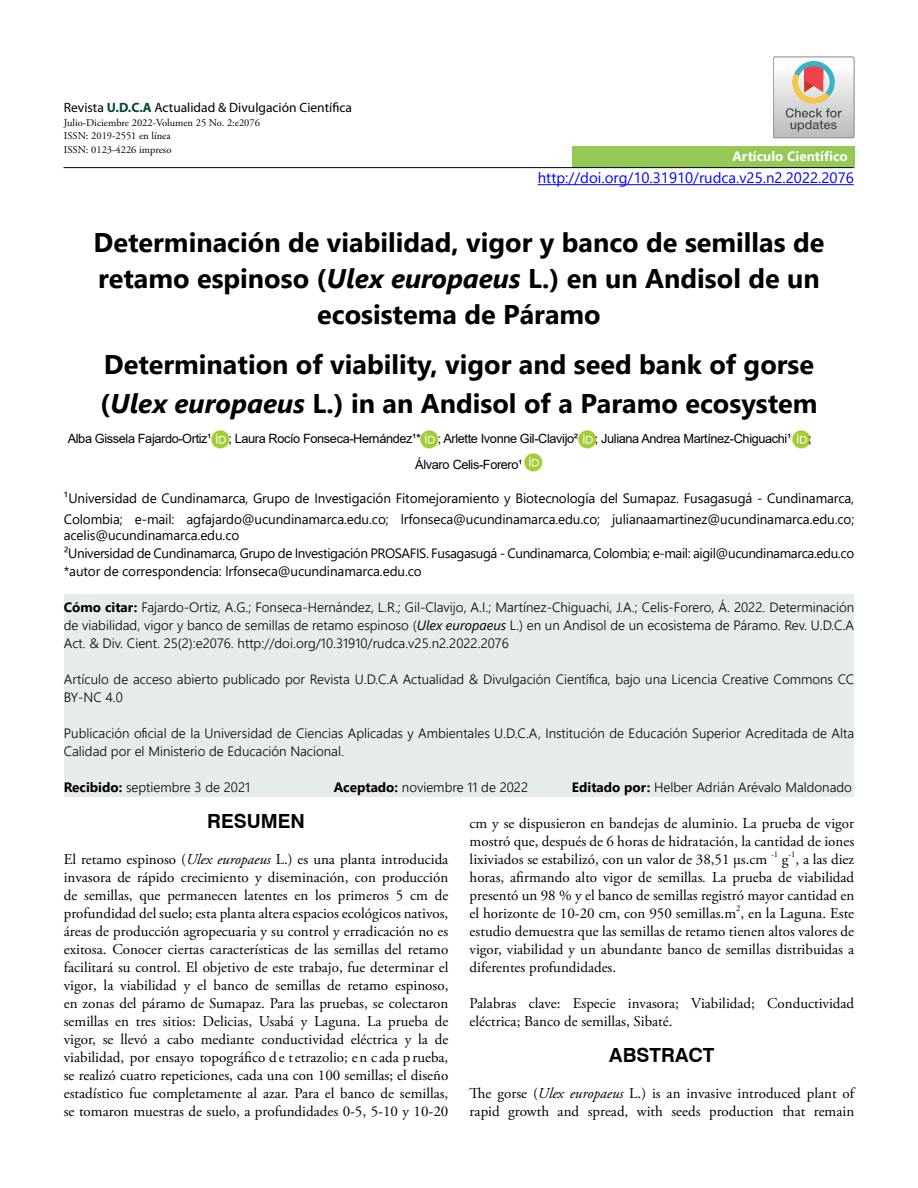
<style>
.page{position:relative;width:918px;height:1188px;background:#fff}
.page>*{position:absolute;margin:0;border:0;box-sizing:border-box;transform-origin:0 0}
.t1{font:700 27px/36px "Segoe UI";color:#000;text-align:center}
.t2{font:700 19.5px "Swiss 721 BT";color:#000}
.t3{font:15px/18px "Adobe Garamond Pro";color:#000;text-align:justify}
.t4{font:15px "Segoe UI";color:#00f}
.t5{font:300 13.5px/18px "Segoe UI";color:#000}
.t6{font:13.5px/21px "Segoe UI";letter-spacing:-.01em;color:#000}
.t7{font:13.5px/18px "Segoe UI";letter-spacing:-.03em;color:#000}
.t8{font:13.5px "Myriad Pro";color:#000}
.t9{font:700 13.5px "Segoe UI";color:#fff}
.t10{font:12.75px "Arial";letter-spacing:-.03em;color:#000}
.t11{font:10.5px/13.5px "Adobe Garamond Pro";color:#000}
.t12{font:8.7px "Adobe Garamond Pro";color:#000}
.s1{font-weight:700;color:#00483a}
.s2{font-style:italic}
.s3{font-weight:700}
.s4{font-weight:400;font-style:italic}
.s5{font-family:"Minion Pro"}
</style>
<div class="page">
<div style="left:64px;top:594px;width:790px;height:203px;background:#e6ede9"></div>
<hr style="left:538px;top:184px;width:316px;height:1px;background:#00f">
<div style="left:572px;top:146px;width:282px;height:22px;background:#93c954"></div>
<hr style="left:64px;top:167px;width:790px;height:1px;background:#000">
<svg style="left:773px;top:57px;width:81px;height:81px"></svg>
<img style="left:211px;top:431px;width:18px;height:18px">
<img style="left:421px;top:431px;width:18px;height:18px">
<img style="left:578px;top:431px;width:18px;height:18px">
<img style="left:792px;top:431px;width:18px;height:18px">
<img style="left:525px;top:453px;width:18px;height:18px">
<p class="t8" style="left:64px;top:100px;width:290px">Revista <span class="s1">U.D.C.A</span> Actualidad &amp; Divulgación Científica</p>
<p class="t11" style="left:64px;top:116px;width:198px">Julio-Diciembre 2022-Volumen 25 No. 2:e2076<br>ISSN: 2019-2551 en línea<br>ISSN: 0123-4226 impreso</p>
<p class="t9" style="left:732px;top:143px;width:117px">Artículo Científico</p>
<p class="t4" style="left:538px;top:164px;width:318px">http://doi.org/10.31910/rudca.v25.n2.2022.2076</p>
<h1 class="t1" style="left:94px;top:222px;width:732px">Determinación de viabilidad, vigor y banco de semillas de retamo espinoso (<span class="s2">Ulex europaeus</span> L.) en un Andisol de un ecosistema de Páramo</h1>
<h1 class="t1" style="left:100px;top:343px;width:719px;line-height:39.2px;text-align:left">Determination of viability, vigor and seed bank of gorse (<span class="s2">Ulex europaeus</span> L.) in an Andisol of a Paramo ecosystem</h1>
<p class="t10" style="left:68px;top:430px;width:145px">Alba Gissela Fajardo-Ortiz¹</p>
<p class="t10" style="left:228px;top:430px;width:194px">; Laura Rocío Fonseca-Hernández¹*</p>
<p class="t10" style="left:438px;top:430px;width:142px">; Arlette Ivonne Gil-Clavijo²</p>
<p class="t10" style="left:595px;top:430px;width:198px">; Juliana Andrea Martínez-Chiguachi¹</p>
<p class="t10" style="left:808px;top:430px;width:5px">;</p>
<p class="t10" style="left:415px;top:456px;width:109px">Álvaro Celis-Forero¹</p>
<p class="t6" style="left:64px;top:486px;width:792px">¹Universidad de Cundinamarca, Grupo de Investigación Fitomejoramiento y Biotecnología del Sumapaz. Fusagasugá - Cundinamarca,<br>Colombia; e-mail: agfajardo@ucundinamarca.edu.co; lrfonseca@ucundinamarca.edu.co; julianaamartinez@ucundinamarca.edu.co;</p>
<p class="t7" style="left:64px;top:525px;width:792px">acelis@ucundinamarca.edu.co<br>²Universidad de Cundinamarca, Grupo de Investigación PROSAFIS. Fusagasugá - Cundinamarca, Colombia; e-mail: aigil@ucundinamarca.edu.co *autor de correspondencia: lrfonseca@ucundinamarca.edu.co</p>
<p class="t5" style="left:64px;top:598px;width:792px;text-align:justify"><span class="s3">Cómo citar:</span> Fajardo-Ortiz, A.G.; Fonseca-Hernández, L.R.; Gil-Clavijo, A.I.; Martínez-Chiguachi, J.A.; Celis-Forero, Á. 2022. Determinación de viabilidad, vigor y banco de semillas de retamo espinoso (<span class="s4">Ulex europaeus</span> L.) en un Andisol de un ecosistema de Páramo. Rev. U.D.C.A Act. &amp; Div. Cient. 25(2):e2076. http://doi.org/10.31910/rudca.v25.n2.2022.2076</p>
<p class="t5" style="left:64px;top:670px;width:792px">Artículo de acceso abierto publicado por Revista U.D.C.A Actualidad &amp; Divulgación Científica, bajo una Licencia Creative Commons CC<br>BY-NC 4.0</p>
<p class="t5" style="left:64px;top:724px;width:792px">Publicación oficial de la Universidad de Ciencias Aplicadas y Ambientales U.D.C.A, Institución de Educación Superior Acreditada de Alta<br>Calidad por el Ministerio de Educación Nacional.</p>
<p class="t5" style="left:64px;top:778px;width:188px"><span class="s3">Recibido:</span> septiembre 3 de 2021</p>
<p class="t5" style="left:334px;top:778px;width:196px"><span class="s3">Aceptado:</span> noviembre 11 de 2022</p>
<p class="t5" style="left:572px;top:778px;width:282px"><span class="s3">Editado por:</span> Helber Adrián Arévalo Maldonado</p>
<h2 class="t2" style="left:207px;top:808px;width:99px">RESUMEN</h2>
<p class="t3" style="left:64px;top:851px;width:386px">El retamo espinoso (<span class="s2">Ulex europaeus</span> L.) es una planta introducida invasora de rápido crecimiento y diseminación, con producción de semillas, que permanecen latentes en los primeros 5 cm de profundidad del suelo; esta planta altera espacios ecológicos nativos, áreas de producción agropecuaria y su control y erradicación no es exitosa. Conocer ciertas características de las semillas del retamo facilitará su control. <span class="s5">E</span>l objetivo de este trabajo, fue determinar el vigor, la viabilidad y el banco de semillas de retamo espinoso, en zonas del páramo de Sumapaz. Para las pruebas, se colectaron semillas en tres sitios: Delicias, Usabá y Laguna. La prueba de vigor, se llevó a cabo mediante conductividad eléctrica y la de viabilidad, por ensayo topográfico d e t etrazolio; e n c ada p rueba, se realizó cuatro repeticiones, cada una con 100 semillas; el diseño estadístico fue completamente al azar. Para el banco de semillas, se tomaron muestras de suelo, a profundidades 0-5, 5-10 y 10-20</p>
<p class="t3" style="left:470px;top:815px;width:386px">cm y se dispusieron en bandejas de aluminio. La prueba de vigor mostró que, después de 6 horas de hidratación, la cantidad de iones lixiviados se estabilizó, con un valor de 38,51 µs.cm</p>
<p class="t12" style="left:789px;top:849px;width:9px">-1</p>
<p class="t3" style="left:470px;top:851px;width:386px;text-indent:326px">, a las diez horas, afirmando alto vigor de semillas<span class="s2">.</span> La prueba de viabilidad presentó un 98 % y el banco de semillas registró mayor cantidad en el horizonte de 10-20 cm, con 950 semillas.m , en la Laguna. Este</p>
<p class="t12" style="left:771px;top:849px;width:9px">-1</p>
<p class="t3" style="left:782px;top:851px;width:8px">g</p>
<p class="t12" style="left:736px;top:903px;width:6px">2</p>
<p class="t3" style="left:470px;top:923px;width:386px">estudio demuestra que las semillas de retamo tienen altos valores de vigor, viabilidad y un abundante banco de semillas distribuidas a diferentes profundidades.</p>
<p class="t3" style="left:470px;top:995px;width:386px">Palabras clave: Especie invasora; Viabilidad; Conductividad eléctrica; Banco de semillas, Sibaté.</p>
<h2 class="t2" style="left:609px;top:1042px;width:107px">ABSTRACT</h2>
<p class="t3" style="left:470px;top:1085px;width:386px">The gorse (<span class="s2">Ulex europaeus</span> L.) is an invasive introduced plant of rapid growth and spread, with seeds production that remain</p>
</div>
